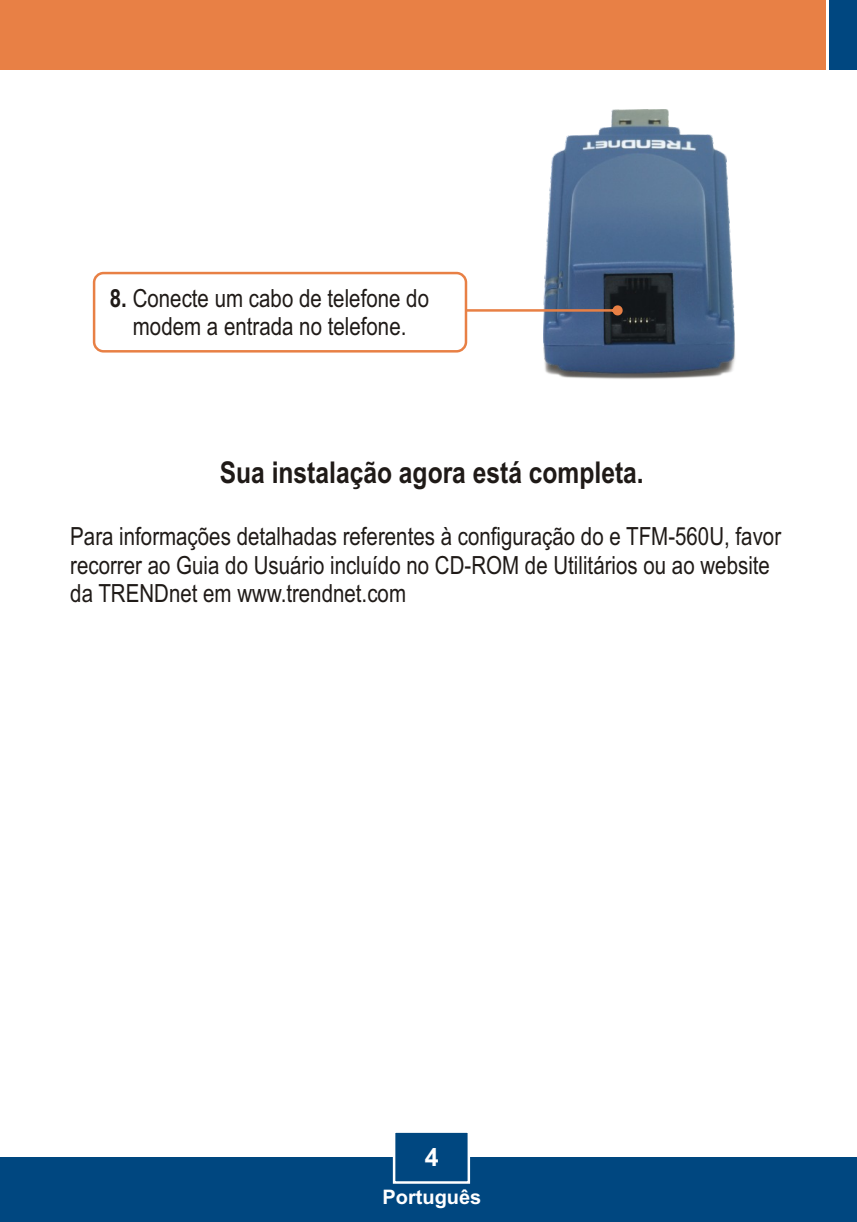
<style>
.page{position:relative;width:857px;height:1222px;background:#fff}
.page>*{position:absolute;margin:0;border:0;box-sizing:border-box;transform-origin:0 0}
.t1{font:700 30px "Arial Narrow";color:#1f1a17}
.t2{font:25px/28.2px "Arial Narrow";color:#1f1a17}
.t3{font:700 25px "Arial";color:#fff}
.t4{font:700 20px "Arial";color:#fff}
.s1{font-weight:700}
</style>
<div class="page">
<img style="left:544px;top:109px;width:191px;height:270px">
<div style="left:0;top:1157px;width:857px;height:64px;background:#004780"></div>
<div style="left:0;top:0;width:826px;height:70px;background:#e88045"></div>
<div style="left:829px;top:0;width:28px;height:70px;background:#004780"></div>
<svg style="left:392px;top:1132px;width:79px;height:52px"></svg>
<svg style="left:467px;top:305px;width:156px;height:10px"></svg>
<div style="left:93px;top:272px;width:374px;height:80px;background:#fff;border:3px solid #e88045;border-radius:9px"></div>
<p class="t2" style="left:110px;top:286px;width:321px;text-align:center"><span class="s1">8.</span> Conecte um cabo de telefone do modem a entrada no telefone.</p>
<p class="t1" style="left:220px;top:461px;width:425px">Sua instalação agora está completa.</p>
<p class="t2" style="left:70px;top:524px;width:712px">Para informações detalhadas referentes à configuração do e TFM-560U, favor recorrer ao Guia do Usuário incluído no CD-ROM de Utilitários ou ao website da TRENDnet em www.trendnet.com</p>
<p class="t3" style="left:425px;top:1147px;width:15px">4</p>
<p class="t4" style="left:382px;top:1188px;width:100px">Português</p>
</div>
